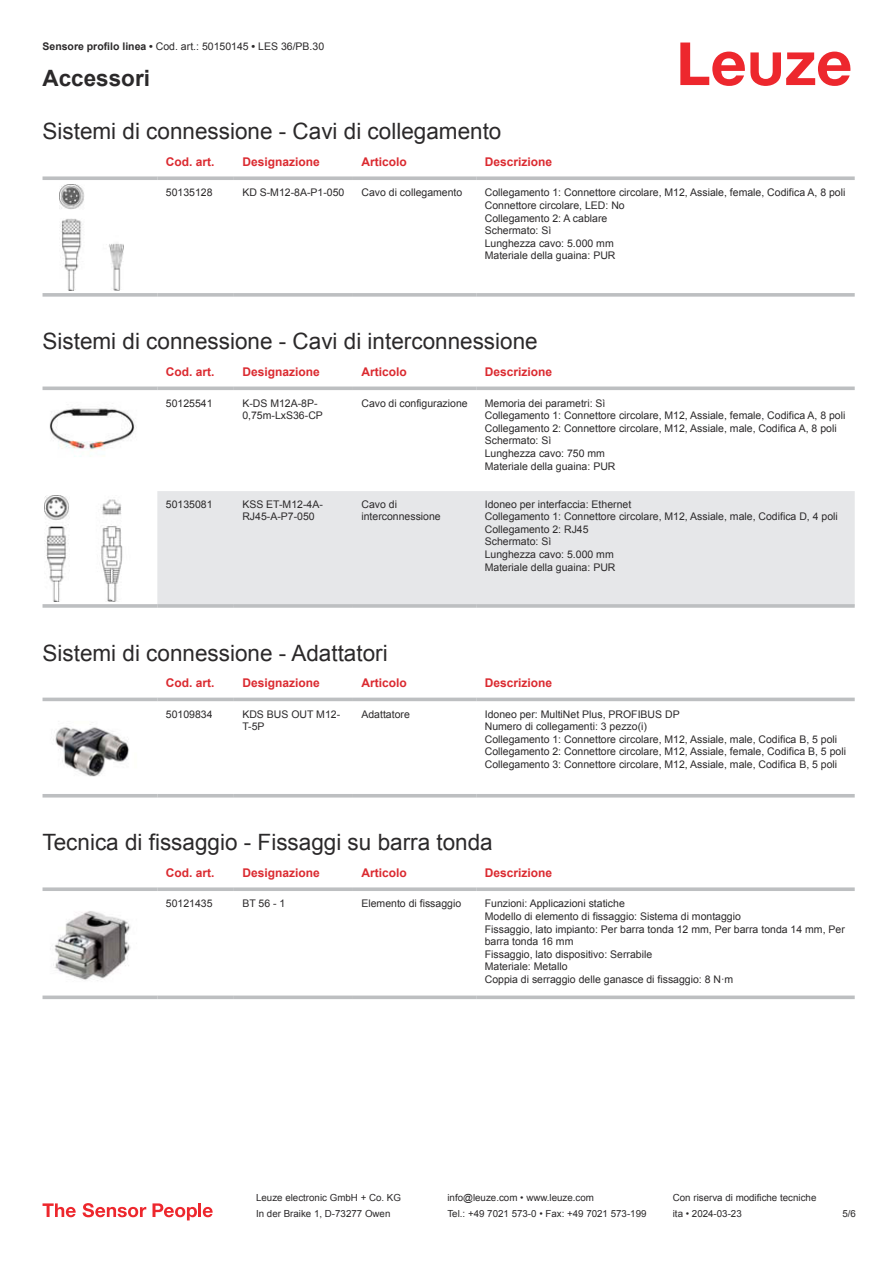
<style>
.page{position:relative;width:893px;height:1263px;background:#fff}
.page>*{position:absolute;margin:0;border:0;box-sizing:border-box;transform-origin:0 0}
.t1{font:22.5px "Arial";color:#2b292a}
.t2{font:700 22.5px "Arial";color:#2b292a}
.t3{font:700 12px "Arial";color:#db2a30}
.t4{font:10.5px/12.6px "Arial";color:#2b292a}
.t5{font:9.75px "Arial";color:#2b292a}
.s1{font-weight:700}
</style>
<div class="page">
<svg style="left:680px;top:43px;width:170px;height:43px"></svg>
<svg style="left:43px;top:176px;width:114px;height:4px"></svg>
<svg style="left:157px;top:176px;width:77px;height:4px"></svg>
<svg style="left:234px;top:176px;width:119px;height:4px"></svg>
<svg style="left:353px;top:176px;width:123px;height:4px"></svg>
<svg style="left:476px;top:176px;width:379px;height:4px;background:#c4c6c8"></svg>
<svg style="left:43px;top:293px;width:114px;height:4px"></svg>
<svg style="left:157px;top:293px;width:77px;height:4px"></svg>
<svg style="left:234px;top:293px;width:119px;height:4px"></svg>
<svg style="left:353px;top:293px;width:123px;height:4px"></svg>
<svg style="left:476px;top:293px;width:379px;height:4px;background:#c3c5c7"></svg>
<img style="left:59px;top:184px;width:65px;height:107px">
<div style="left:157px;top:491px;width:698px;height:113px;background:#e6e7e9"></div>
<svg style="left:43px;top:386px;width:114px;height:4px"></svg>
<svg style="left:157px;top:386px;width:77px;height:4px"></svg>
<svg style="left:234px;top:386px;width:119px;height:4px"></svg>
<svg style="left:353px;top:386px;width:123px;height:4px"></svg>
<svg style="left:476px;top:386px;width:379px;height:4px;background:#c5c7c9"></svg>
<svg style="left:43px;top:604px;width:114px;height:4px"></svg>
<hr style="left:157px;top:604px;width:77px;height:4px;background:#bdbfc1">
<svg style="left:234px;top:604px;width:119px;height:4px"></svg>
<svg style="left:353px;top:604px;width:123px;height:4px"></svg>
<hr style="left:476px;top:604px;width:379px;height:4px;background:#bdbfc1">
<img style="left:49px;top:408px;width:88px;height:49px">
<img style="left:45px;top:495px;width:78px;height:107px">
<svg style="left:43px;top:697px;width:812px;height:101px"></svg>
<hr style="left:43px;top:698px;width:114px;height:3px;background:#bdbfc1">
<hr style="left:157px;top:698px;width:77px;height:3px;background:#bdbfc1">
<hr style="left:234px;top:698px;width:119px;height:3px;background:#bdbfc1">
<hr style="left:353px;top:698px;width:123px;height:3px;background:#bdbfc1">
<hr style="left:476px;top:698px;width:379px;height:3px;background:#bdbfc1">
<hr style="left:43px;top:794px;width:114px;height:3px;background:#bdbfc1">
<hr style="left:157px;top:794px;width:77px;height:3px;background:#bdbfc1">
<hr style="left:234px;top:794px;width:119px;height:3px;background:#bdbfc1">
<hr style="left:353px;top:794px;width:123px;height:3px;background:#bdbfc1">
<hr style="left:476px;top:794px;width:379px;height:3px;background:#bdbfc1">
<img style="left:43px;top:705px;width:97px;height:86px">
<svg style="left:43px;top:887px;width:114px;height:4px"></svg>
<svg style="left:157px;top:887px;width:77px;height:4px"></svg>
<svg style="left:234px;top:887px;width:119px;height:4px"></svg>
<svg style="left:353px;top:887px;width:123px;height:4px"></svg>
<svg style="left:476px;top:887px;width:379px;height:4px;background:#c4c6c7"></svg>
<svg style="left:43px;top:995px;width:114px;height:4px"></svg>
<svg style="left:157px;top:995px;width:77px;height:4px"></svg>
<svg style="left:234px;top:995px;width:119px;height:4px"></svg>
<svg style="left:353px;top:995px;width:123px;height:4px"></svg>
<svg style="left:476px;top:995px;width:379px;height:4px;background:#c6c7c9"></svg>
<img style="left:53px;top:911px;width:78px;height:70px">
<svg style="left:43px;top:1203px;width:33px;height:14px"></svg>
<svg style="left:83px;top:1203px;width:63px;height:14px"></svg>
<svg style="left:153px;top:1203px;width:44px;height:17px"></svg>
<hr style="left:198px;top:1203px;width:3px;height:14px;background:#ed272d">
<svg style="left:203px;top:1207px;width:10px;height:10px"></svg>
<p class="t4" style="left:43px;top:41px;width:283px"><span class="s1">Sensore profilo linea •</span> Cod. art.: 50150145 <span class="s1">•</span> LES 36/PB.30</p>
<h1 class="t2" style="left:43px;top:70px;width:109px">Accessori</h1>
<h1 class="t1" style="left:43px;top:123px;width:460px">Sistemi di connessione - Cavi di collegamento</h1>
<p class="t3" style="left:166px;top:157px;width:50px">Cod. art.</p>
<p class="t3" style="left:242px;top:157px;width:79px">Designazione</p>
<p class="t3" style="left:361px;top:157px;width:47px">Articolo</p>
<p class="t3" style="left:485px;top:157px;width:69px">Descrizione</p>
<p class="t4" style="left:166px;top:187px;width:48px">50135128</p>
<p class="t4" style="left:242px;top:187px;width:104px">KD S-M12-8A-P1- 050</p>
<p class="t4" style="left:361px;top:187px;width:102px">Cavo di collegamento</p>
<p class="t4" style="left:485px;top:187px;width:362px">Collegamento 1: Connettore circolare, M12, Assiale, female, Codifica A, 8 poli Connettore circolare, LED: No<br>Collegamento 2: A cablare<br>Schermato: Sì<br>Lunghezza cavo: 5.000 mm<br>Materiale della guaina: PUR</p>
<h1 class="t1" style="left:43px;top:333px;width:497px">Sistemi di connessione - Cavi di interconnessione</h1>
<p class="t3" style="left:166px;top:367px;width:50px">Cod. art.</p>
<p class="t3" style="left:242px;top:367px;width:79px">Designazione</p>
<p class="t3" style="left:361px;top:367px;width:47px">Articolo</p>
<p class="t3" style="left:485px;top:367px;width:69px">Descrizione</p>
<p class="t4" style="left:166px;top:397px;width:48px">50125541</p>
<p class="t4" style="left:242px;top:397px;width:82px">K-DS M12A-8P-<br>0,75m-LxS36-CP</p>
<p class="t4" style="left:361px;top:397px;width:108px">Cavo di configurazione</p>
<p class="t4" style="left:485px;top:397px;width:362px">Memoria dei parametri: Sì<br>Collegamento 1: Connettore circolare, M12, Assiale, female, Codifica A, 8 poli Collegamento 2: Connettore circolare, M12, Assiale, male, Codifica A, 8 poli Schermato: Sì<br>Lunghezza cavo: 750 mm<br>Materiale della guaina: PUR</p>
<p class="t4" style="left:166px;top:498px;width:48px">50135081</p>
<p class="t4" style="left:242px;top:498px;width:82px">KSS ET-M12-4A-<br>RJ45-A-P7-050</p>
<p class="t4" style="left:361px;top:498px;width:81px">Cavo di interconnessione</p>
<p class="t4" style="left:485px;top:498px;width:355px">Idoneo per interfaccia: Ethernet<br>Collegamento 1: Connettore circolare, M12, Assiale, male, Codifica D, 4 poli Collegamento 2: RJ45<br>Schermato: Sì<br>Lunghezza cavo: 5.000 mm<br>Materiale della guaina: PUR</p>
<h1 class="t1" style="left:43px;top:644px;width:347px">Sistemi di connessione - Adattatori</h1>
<p class="t3" style="left:166px;top:678px;width:50px">Cod. art.</p>
<p class="t3" style="left:242px;top:678px;width:79px">Designazione</p>
<p class="t3" style="left:361px;top:678px;width:47px">Articolo</p>
<p class="t3" style="left:485px;top:678px;width:69px">Descrizione</p>
<p class="t4" style="left:166px;top:709px;width:48px">50109834</p>
<p class="t4" style="left:242px;top:709px;width:99px">KDS BUS OUT M12-<br>T-5P</p>
<p class="t4" style="left:361px;top:709px;width:50px">Adattatore</p>
<p class="t4" style="left:485px;top:709px;width:363px">Idoneo per: MultiNet Plus, PROFIBUS DP<br>Numero di collegamenti: 3 pezzo(i)<br>Collegamento 1: Connettore circolare, M12, Assiale, male, Codifica B, 5 poli Collegamento 2: Connettore circolare, M12, Assiale, female, Codifica B, 5 poli Collegamento 3: Connettore circolare, M12, Assiale, male, Codifica B, 5 poli</p>
<h1 class="t1" style="left:43px;top:834px;width:452px">Tecnica di fissaggio - Fissaggi su barra tonda</h1>
<p class="t3" style="left:166px;top:868px;width:50px">Cod. art.</p>
<p class="t3" style="left:242px;top:868px;width:79px">Designazione</p>
<p class="t3" style="left:361px;top:868px;width:47px">Articolo</p>
<p class="t3" style="left:485px;top:868px;width:69px">Descrizione</p>
<p class="t4" style="left:166px;top:898px;width:48px">50121435</p>
<p class="t4" style="left:242px;top:898px;width:44px">BT 56 - 1</p>
<p class="t4" style="left:361px;top:898px;width:101px">Elemento di fissaggio</p>
<p class="t4" style="left:485px;top:898px;width:362px">Funzioni: Applicazioni statiche<br>Modello di elemento di fissaggio: Sistema di montaggio<br>Fissaggio, lato impianto: Per barra tonda 12 mm, Per barra tonda 14 mm, Per barra tonda 16 mm<br>Fissaggio, lato dispositivo: Serrabile<br>Materiale: Metallo<br>Coppia di serraggio delle ganasce di fissaggio: 8 N·m</p>
<p class="t5" style="left:256px;top:1194px;width:146px">Leuze electronic GmbH + Co. KG</p>
<p class="t5" style="left:447px;top:1194px;width:148px">info@leuze.com • www.leuze.com</p>
<p class="t5" style="left:673px;top:1194px;width:145px">Con riserva di modifiche tecniche</p>
<p class="t5" style="left:256px;top:1210px;width:136px">In der Braike 1, D-73277 Owen</p>
<p class="t5" style="left:447px;top:1210px;width:201px">Tel.: +49 7021 573-0 • Fax: +49 7021 573-199</p>
<p class="t5" style="left:673px;top:1210px;width:70px">ita • 2024-03-23</p>
<p class="t5" style="left:842px;top:1210px;width:15px">5 /6</p>
</div>
